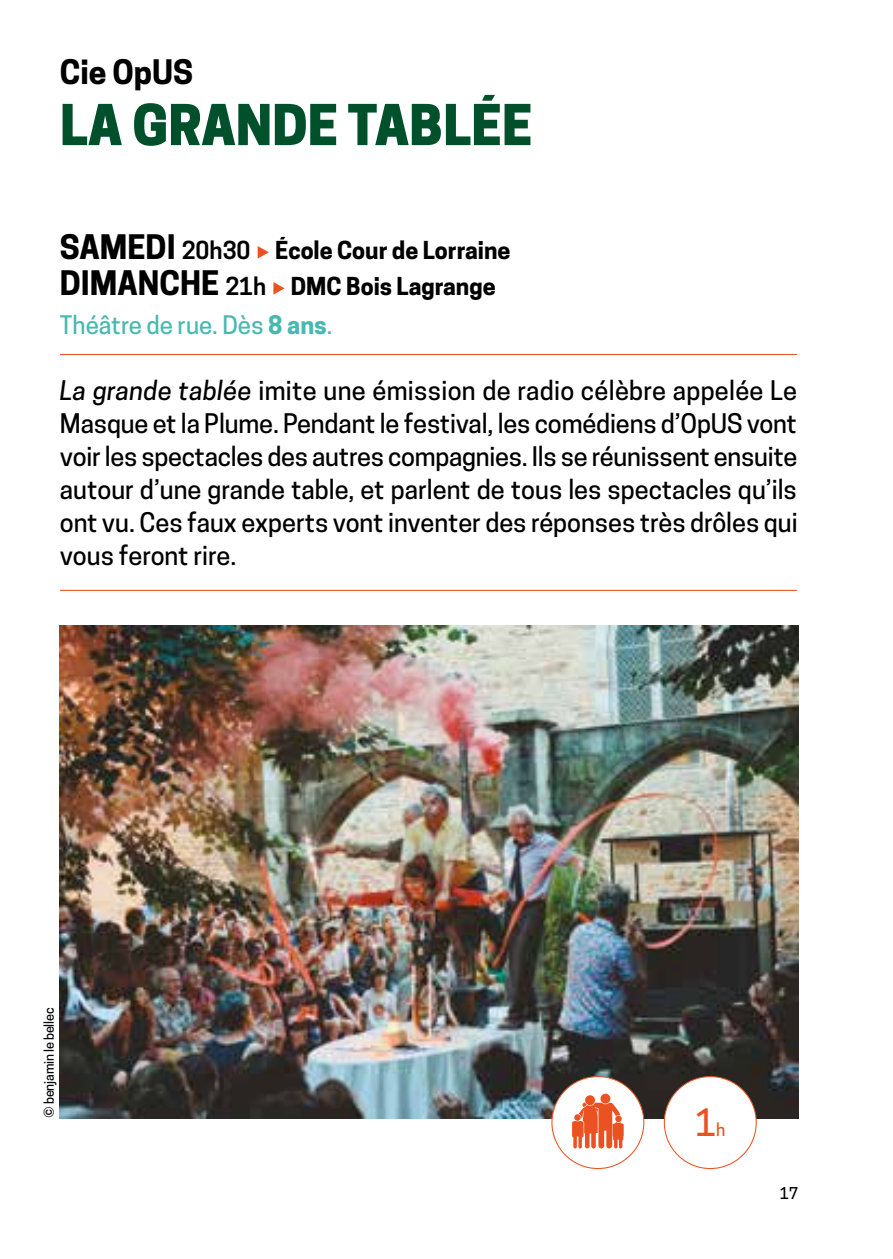
<style>
.page{position:relative;width:893px;height:1259px;background:#fff}
.page>*{position:absolute;margin:0;border:0;box-sizing:border-box;transform-origin:0 0}
.t1{font:800 52.8px "Cooper Hewitt";color:#00512b}
.t2{font:500 35.4px "Cooper Hewitt";color:#ea5321}
.t3{font:700 31.8px "Cooper Hewitt";color:#000}
.t4{font:500 25.5px/33px "Cooper Hewitt";color:#000;text-align:justify}
.t5{font:500 24px "Cooper Hewitt";color:#48b9b1}
.t6{font:700 23.4px/36px "Cooper Hewitt";color:#000}
.t7{font:500 15.3px "Cooper Hewitt";color:#000}
.t8{font:500 12.6px "Cooper Hewitt";letter-spacing:-.01em;color:#000}
.s1{font-size:31.8px}
.s2{font-weight:600}
.s3{font-weight:700}
.s4{font-style:italic}
.s5{font-size:16.8px}
</style>
<div class="page">
<img style="left:60px;top:625px;width:738px;height:493px">
<hr style="left:60px;top:354px;width:737px;height:1px;background:#ea5321">
<hr style="left:60px;top:590px;width:737px;height:1px;background:#ea5321">
<svg style="left:258px;top:246px;width:11px;height:12px"></svg>
<svg style="left:273px;top:282px;width:12px;height:12px"></svg>
<div style="left:664px;top:1076px;width:92px;height:92px;background:#fff;border-radius:50%"></div>
<div style="left:552px;top:1076px;width:92px;height:92px;background:#fff;border-radius:50%"></div>
<div style="left:600px;top:1093px;width:10px;height:10px;background:#ea5321;border-radius:50%"></div>
<div style="left:585px;top:1095px;width:10px;height:10px;background:#ea5321;border-radius:50%"></div>
<svg style="left:572px;top:1102px;width:52px;height:46px"></svg>
<p class="t3" style="left:60px;top:53px;width:135px">Cie OpUS</p>
<h1 class="t1" style="left:60px;top:94px;width:474px">LA GRANDE TABLÉE</h1>
<p class="t6" style="left:60px;top:232px;width:452px"><span class="s1">SAMEDI</span> <span class="s2">20h30</span> École Cour de Lorraine<br><span class="s1">DIMANCHE</span> <span class="s2">21h</span> DMC Bois Lagrange</p>
<p class="t5" style="left:60px;top:310px;width:274px">Théâtre de rue. Dès <span class="s3">8 ans</span>.</p>
<p class="t4" style="left:60px;top:373px;width:739px"><span class="s4">La grande tablée</span> imite une émission de radio célèbre appelée Le Masque et la Plume. Pendant le festival, les comédiens d’OpUS vont voir les spectacles des autres compagnies. Ils se réunissent ensuite autour d’une grande table, et parlent de tous les spectacles qu’ils ont vu. Ces faux experts vont inventer des réponses très drôles qui vous feront rire.</p>
<p class="t8" style="left:42px;top:1118px;width:112px;rotate:-90deg">© benjamin le bellec</p>
<h2 class="t2" style="left:695px;top:1101px;width:32px">1<span class="s5">h</span></h2>
<p class="t7" style="left:780px;top:1184px;width:20px">17</p>
</div>
